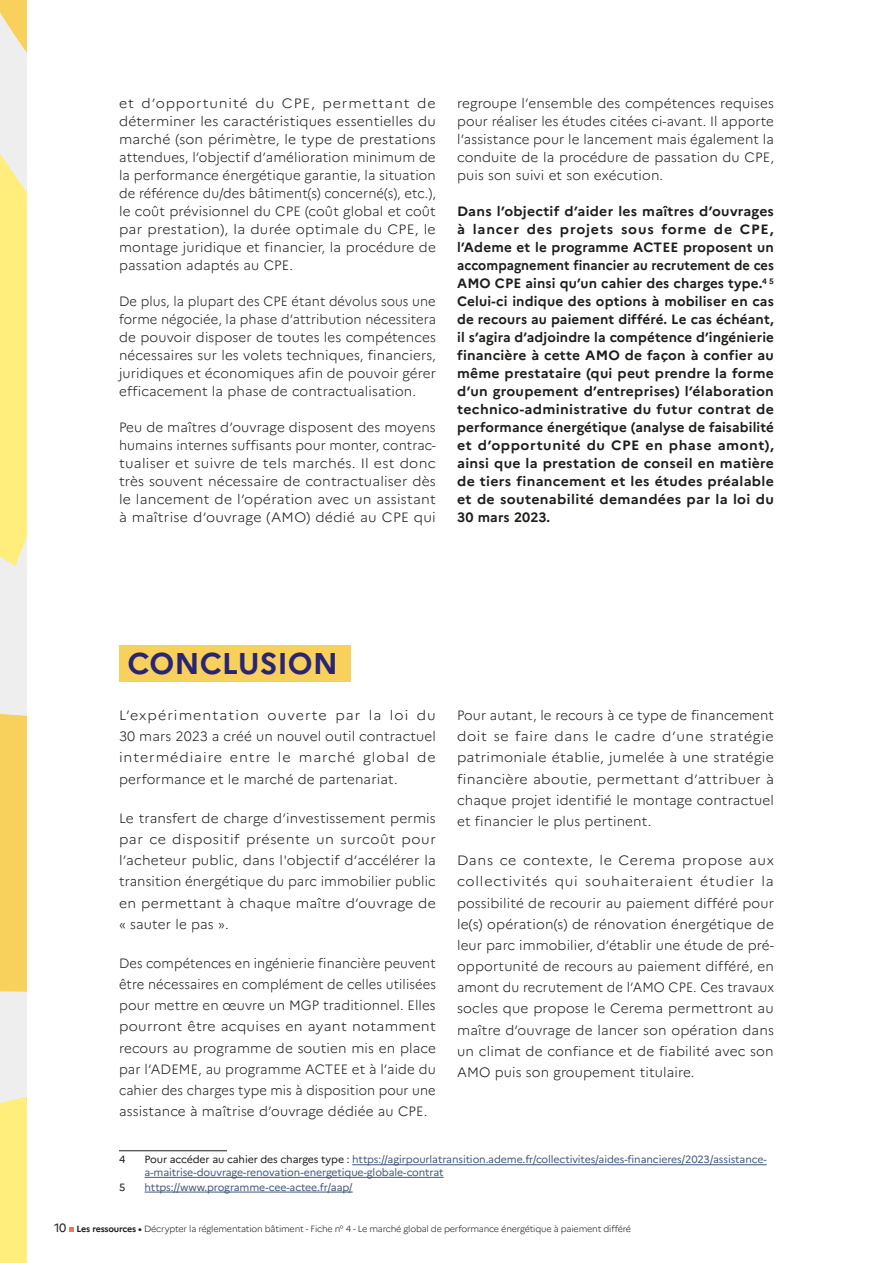
<style>
.page{position:relative;width:893px;height:1263px;background:#fff}
.page>*{position:absolute;margin:0;border:0;box-sizing:border-box;transform-origin:0 0}
.TITRE_01_lig2{font:700 30px "Marianne";color:#292574}
.TEXTE{font:300 13.5px/21.1px "Marianne";letter-spacing:.01em;color:#1d1d1b;text-align:justify;scale:1.05 1}
.TEXTE-2{font:300 13.5px/21.1px "Marianne";letter-spacing:.01em;color:#1d1d1b;text-align:justify}
.TEXTE-3{font:700 13.5px/18px "Marianne";letter-spacing:.02em;color:#1d1d1b;text-align:justify;scale:1.04 1}
.TEXTE-4{font:300 13.5px/21.1px "Marianne";letter-spacing:.01em;color:#1d1d1b;text-align:justify;scale:.95 1}
.TEXTE-5{font:300 13.5px/18px "Marianne";letter-spacing:.01em;color:#1d1d1b;text-align:justify;scale:.96 1}
.note_de_bas_de_page{font:10.5px/12.6px "Marianne";letter-spacing:-.01em;color:#40577a}
.note_de_bas_de_page-2{font:10.5px "Marianne";color:#1d1d1b}
.t1{font:300 9px "Marianne";letter-spacing:-.02em;color:#1d1d1b}
.s1{color:#1d1d1b}
.s2{font-weight:400;font-size:12px}
.s3{font-weight:700}
</style>
<div class="page">
<svg style="left:69px;top:1227px;width:5px;height:4px"></svg>
<div style="left:0;top:0;width:27px;height:1263px;background:#eee"></div>
<svg style="left:0;top:714px;width:27px;height:549px"></svg>
<svg style="left:0;top:0;width:27px;height:566px"></svg>
<hr style="left:119px;top:1150px;width:108px;height:1px;background:#1d1d1b">
<hr style="left:352px;top:1164px;width:415px;height:1px;background:#40577a">
<hr style="left:145px;top:1177px;width:299px;height:1px;background:#40577a">
<hr style="left:145px;top:1192px;width:208px;height:1px;background:#40577a">
<div style="left:119px;top:645px;width:232px;height:37px;background:#f8d15d"></div>
<p class="TEXTE" style="left:119px;top:94px;width:303px;line-height:18px">et d’opportunité du CPE, permettant de déterminer les caractéristiques essentielles du marché (son périmètre, le type de prestations attendues, l’objectif d’amélioration minimum de la performance énergétique garantie, la situation de référence du/des bâtiment(s) concerné(s), etc.), le coût prévisionnel du CPE (coût global et coût par prestation), la durée optimale du CPE, le montage juridique et financier, la procédure de passation adaptés au CPE.</p>
<p class="TEXTE-5" style="left:119px;top:292px;width:332px">De plus, la plupart des CPE étant dévolus sous une forme négociée, la phase d’attribution nécessitera de pouvoir disposer de toutes les compétences nécessaires sur les volets techniques, financiers, juridiques et économiques afin de pouvoir gérer efficacement la phase de contractualisation.</p>
<p class="TEXTE-2" style="left:119px;top:418px;width:318px;line-height:18px">Peu de maîtres d’ouvrage disposent des moyens humains internes suffisants pour monter, contrac&shy;tualiser et suivre de tels marchés. Il est donc très souvent nécessaire de contractualiser dès le lancement de l’opération avec un assistant à maîtrise d’ouvrage (AMO) dédié au CPE qui</p>
<p class="TEXTE-2" style="left:457px;top:94px;width:318px;line-height:18px">regroupe l’ensemble des compétences requises pour réaliser les études citées ci-avant. Il apporte l’assistance pour le lancement mais également la conduite de la procédure de passation du CPE, puis son suivi et son exécution.</p>
<p class="TEXTE-3" style="left:457px;top:202px;width:306px">Dans l’objectif d’aider les maîtres d’ouvrages à lancer des projets sous forme de CPE, l’Ademe et le programme ACTEE proposent un accompagnement financier au recrutement de ces AMO CPE ainsi qu’un cahier des charges type.<sup>4</sup> <sup>5<br></sup>Celui-ci indique des options à mobiliser en cas de recours au paiement différé. Le cas échéant, il s’agira d’adjoindre la compétence d’ingénierie financière à cette AMO de façon à confier au même prestataire (qui peut prendre la forme d’un groupement d’entreprises) l’élaboration technico-administrative du futur contrat de performance énergétique (analyse de faisabilité et d’opportunité du CPE en phase amont), ainsi que la prestation de conseil en matière de tiers financement et les études préalable et de soutenabilité demandées par la loi du 30 mars 2023.</p>
<p class="TITRE_01_lig2" style="left:128px;top:645px;width:212px">CONCLUSION</p>
<p class="TEXTE" style="left:119px;top:705px;width:303px">L’expérimentation ouverte par la loi du 30 mars 2023 a créé un nouvel outil contractuel intermédiaire entre le marché global de performance et le marché de partenariat.</p>
<p class="TEXTE-2" style="left:119px;top:807px;width:318px">Le transfert de charge d’investissement permis par ce dispositif présente un surcoût pour l’acheteur public, dans l'objectif d’accélérer la transition énergétique du parc immobilier public en permettant à chaque maître d’ouvrage de « sauter le pas ».</p>
<p class="TEXTE-4" style="left:119px;top:952px;width:335px">Des compétences en ingénierie financière peuvent être nécessaires en complément de celles utilisées pour mettre en œuvre un MGP traditionnel. Elles pourront être acquises en ayant notamment recours au programme de soutien mis en place par l’ADEME, au programme ACTEE et à l’aide du cahier des charges type mis à disposition pour une assistance à maîtrise d’ouvrage dédiée au CPE.</p>
<p class="TEXTE-2" style="left:457px;top:705px;width:318px">Pour autant, le recours à ce type de financement doit se faire dans le cadre d’une stratégie patrimoniale établie, jumelée à une stratégie financière aboutie, permettant d’attribuer à chaque projet identifié le montage contractuel et financier le plus pertinent.</p>
<p class="TEXTE" style="left:457px;top:850px;width:303px">Dans ce contexte, le Cerema propose aux collectivités qui souhaiteraient étudier la possibilité de recourir au paiement différé pour le(s) opération(s) de rénovation énergétique de leur parc immobilier, d’établir une étude de pré&shy;opportunité de recours au paiement différé, en amont du recrutement de l’AMO CPE. Ces travaux socles que propose le Cerema permettront au maître d’ouvrage de lancer son opération dans un climat de confiance et de fiabilité avec son AMO puis son groupement titulaire.</p>
<p class="note_de_bas_de_page-2" style="left:119px;top:1153px;width:8px">4</p>
<p class="note_de_bas_de_page" style="left:145px;top:1153px;width:624px"><span class="s1">Pour accéder au cahier des charges type :</span> https://agirpourlatransition.ademe.fr/collectivites/aides-financieres/2023/assistance&shy;a-maitrise-douvrage-renovation-energetique-globale-contrat</p>
<p class="note_de_bas_de_page-2" style="left:119px;top:1180px;width:8px">5</p>
<p class="note_de_bas_de_page" style="left:145px;top:1180px;width:210px">https://www.programme-cee-actee.fr/aap/</p>
<p class="t1" style="left:54px;top:1223px;width:579px"><span class="s2">10</span> <span class="s3">Les ressources •</span> Décrypter la réglementation bâtiment - Fiche n° 4 - Le marché global de performance énergétique à paiement différé</p>
</div>
